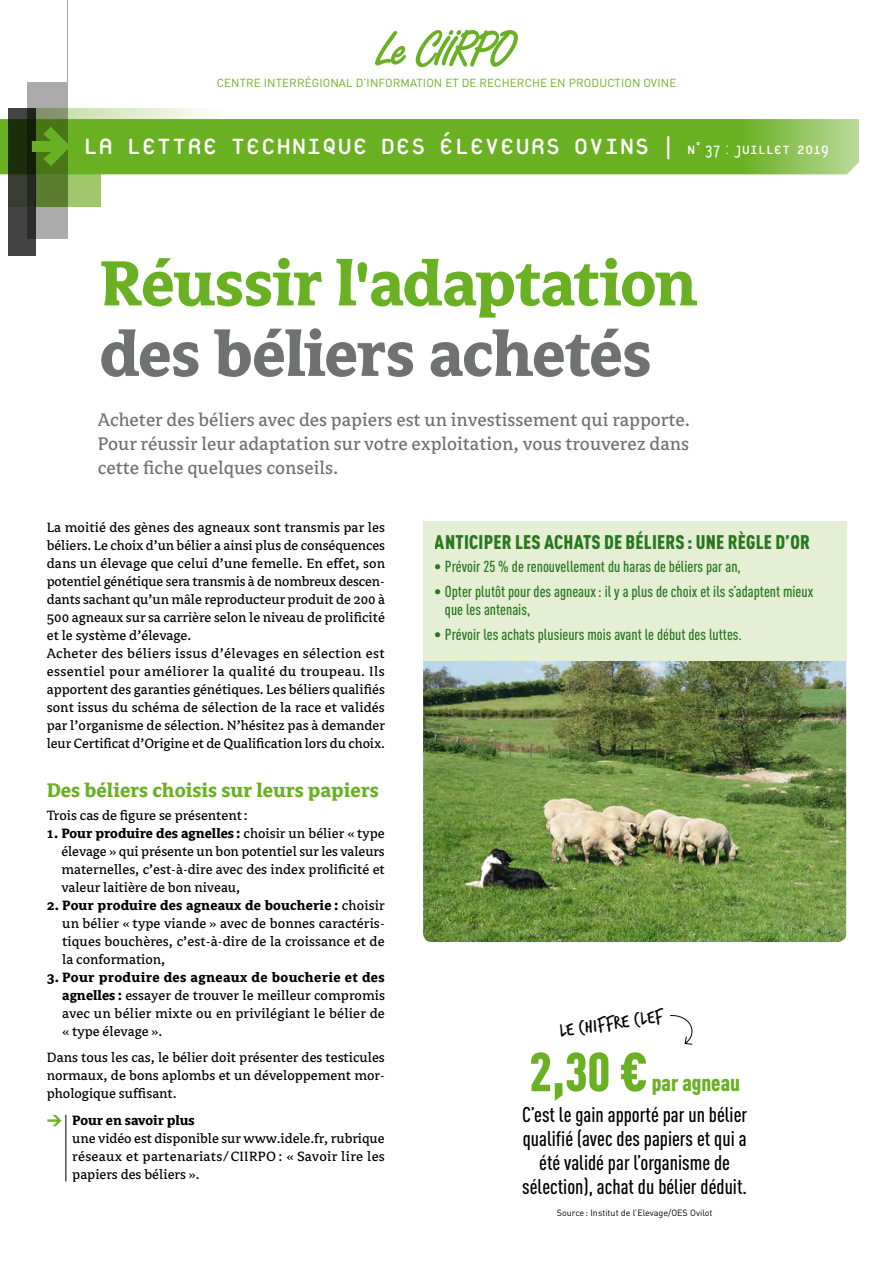
<style>
.page{position:relative;width:893px;height:1263px;background:#fff}
.page>*{position:absolute;margin:0;border:0;box-sizing:border-box;transform-origin:0 0}
.t1{font:700 70.5px "Avance";letter-spacing:-.01em;color:#6ab023}
.t2{font:700 70.5px "Avance";letter-spacing:-.015em;color:#707172}
.t3{font:900 condensed 54px "DIN Pro";color:#6ab023}
.t4{font:33px "Platelet";color:#fff}
.t5{font:900 condensed 22.5px "DIN Pro";letter-spacing:-.005em;color:#6ab023}
.t6{font:700 21.75px "Avance";color:#6ab023}
.t7{font:500 condensed 21px/24px "DIN Pro";color:#000;text-align:center}
.t8{font:20.25px/24px "Avance";color:#707172;text-align:justify}
.t9{font:900 condensed 19.5px "DIN Pro";letter-spacing:.01em;color:#2d8023}
.t10{font:19.5px "Trash Hand";color:#000}
.t11{font:500 condensed 15.75px/18.6px "DIN Pro";color:#2d8023}
.t12{font:15px/18px "Avance";color:#000;text-align:justify}
.t13{font:11.55px "DIN Pro";letter-spacing:.01em;color:#6ab023}
.t14{font:9px "DIN Pro";color:#000}
.s1{font-size:27px}
.s2{font-size:18px}
.s3{font-weight:700}
.s4{font-family:"DIN Pro";font-weight:900;color:#6ab023}
</style>
<div class="page">
<div style="left:68px;top:174px;width:32px;height:33px;background:#a0c76b"></div>
<svg style="left:68px;top:108px;width:138px;height:11px;background:#e1edd0"></svg>
<div style="left:0;top:119px;width:742px;height:55px;background:#6ab023"></div>
<svg style="left:416px;top:30px;width:102px;height:37px"></svg>
<svg style="left:375px;top:31px;width:31px;height:35px"></svg>
<svg style="left:8px;top:108px;width:28px;height:148px;background:#323a2b"></svg>
<svg style="left:27px;top:0;width:41px;height:239px;background:#728062"></svg>
<svg style="left:32px;top:127px;width:39px;height:39px;background:#558e1c"></svg>
<svg style="left:742px;top:119px;width:117px;height:56px;background:#94c662"></svg>
<div style="left:20px;top:0;width:47px;height:81px;background:#fff"></div>
<img style="left:423px;top:660px;width:423px;height:282px">
<hr style="left:65px;top:1115px;width:1px;height:66px;background:#000">
<div style="left:423px;top:521px;width:423px;height:139px;background:#e4efd4"></div>
<svg style="left:670px;top:1015px;width:23px;height:30px"></svg>
<p class="t13" style="left:217px;top:75px;width:461px">CENTRE INTERRÉGIONAL D’INFORMATION ET DE RECHERCHE EN PRODUCTION OVINE</p>
<h3 class="t4" style="left:83px;top:131px;width:748px">LA LETTRE TECHNIQUE DES ÉLEVEURS OVINS <span class="s1">|</span> <span class="s2">N°37 : JUILLET 2019</span></h3>
<h1 class="t1" style="left:99px;top:246px;width:599px">Réussir l'adaptation</h1>
<h1 class="t2" style="left:99px;top:317px;width:554px">des béliers achetés</h1>
<h3 class="t8" style="left:98px;top:408px;width:594px">Acheter des béliers avec des papiers est un investissement qui rapporte.<br>Pour réussir leur adaptation sur votre exploitation, vous trouverez dans cette fiche quelques conseils.</h3>
<p class="t12" style="left:47px;top:519px;width:340px;text-align:left">La moitié des gènes des agneaux sont transmis par les béliers. Le choix d’un bélier a ainsi plus de conséquences dans un élevage que celui d’une femelle. En effet, son potentiel génétique sera transmis à de nombreux descen&shy;dants sachant qu’un mâle reproducteur produit de 200 à 500 agneaux sur sa carrière selon le niveau de prolificité et le système d’élevage.<br>Acheter des béliers issus d’élevages en sélection est essentiel pour améliorer la qualité du troupeau. Ils apportent des garanties génétiques. Les béliers qualifiés sont issus du schéma de sélection de la race et validés par l’organisme de sélection. N’hésitez pas à demander leur Certificat d’Origine et de Qualification lors du choix.</p>
<h3 class="t6" style="left:47px;top:778px;width:334px">Des béliers choisis sur leurs papiers</h3>
<p class="t12" style="left:47px;top:806px;width:202px">Trois cas de figure se présentent:</p>
<p class="t12" style="left:61px;top:824px;width:325px;text-indent:-15px"><span class="s3">1. Pour produire des agnelles :</span> choisir un bélier « type élevage » qui présente un bon potentiel sur les valeurs maternelles, c’est-à-dire avec des index prolificité et valeur laitière de bon niveau,</p>
<p class="t12" style="left:62px;top:896px;width:324px;text-indent:-15px"><span class="s3">2. Pour produire des agneaux de boucherie :</span> choisir un bélier « type viande » avec de bonnes caractéris&shy;tiques bouchères, c’est-à-dire de la croissance et de la conformation,</p>
<p class="t12" style="left:62px;top:968px;width:324px;text-indent:-15px"><span class="s3">3. Pour produire des agneaux de boucherie et des agnelles :</span> essayer de trouver le meilleur compromis avec un bélier mixte ou en privilégiant le bélier de « type élevage ».</p>
<p class="t12" style="left:47px;top:1049px;width:340px">Dans tous les cas, le bélier doit présenter des testicules normaux, de bons aplombs et un développement mor&shy;phologique suffisant.</p>
<p class="t12" style="left:72px;top:1111px;width:314px;text-align:left;text-indent:-26px"><span class="s4">→</span> <span class="s3">Pour en savoir plus<br></span>une vidéo est disponible sur www.idele.fr, rubrique réseaux et partenariats/CIIRPO: « Savoir lire les papiers des béliers ».</p>
<h3 class="t9" style="left:435px;top:530px;width:376px">ANTICIPER LES ACHATS DE BÉLIERS : UNE RÈGLE D’OR</h3>
<p class="t11" style="left:435px;top:556px;width:308px">• Prévoir 25 % de renouvellement du haras de béliers par an,</p>
<p class="t11" style="left:445px;top:581px;width:370px;text-indent:-10px">• Opter plutôt pour des agneaux: il y a plus de choix et ils s’adaptent mieux que les antenais,</p>
<p class="t11" style="left:435px;top:624px;width:309px">• Prévoir les achats plusieurs mois avant le début des luttes.</p>
<h3 class="t10" style="left:559px;top:1021px;width:105px;rotate:-8deg">Le chiffre clef</h3>
<h2 class="t3" style="left:529px;top:1038px;width:120px">2,30 €</h2>
<h3 class="t5" style="left:652px;top:1069px;width:90px">par agneau</h3>
<h3 class="t7" style="left:522px;top:1100px;width:227px">C’est le gain apporté par un bélier qualifié (avec des papiers et qui a été validé par l’organisme de sélection), achat du bélier déduit.</h3>
<p class="t14" style="left:557px;top:1206px;width:157px">Source: Institut de l’Elevage/OES Ovilot</p>
</div>
